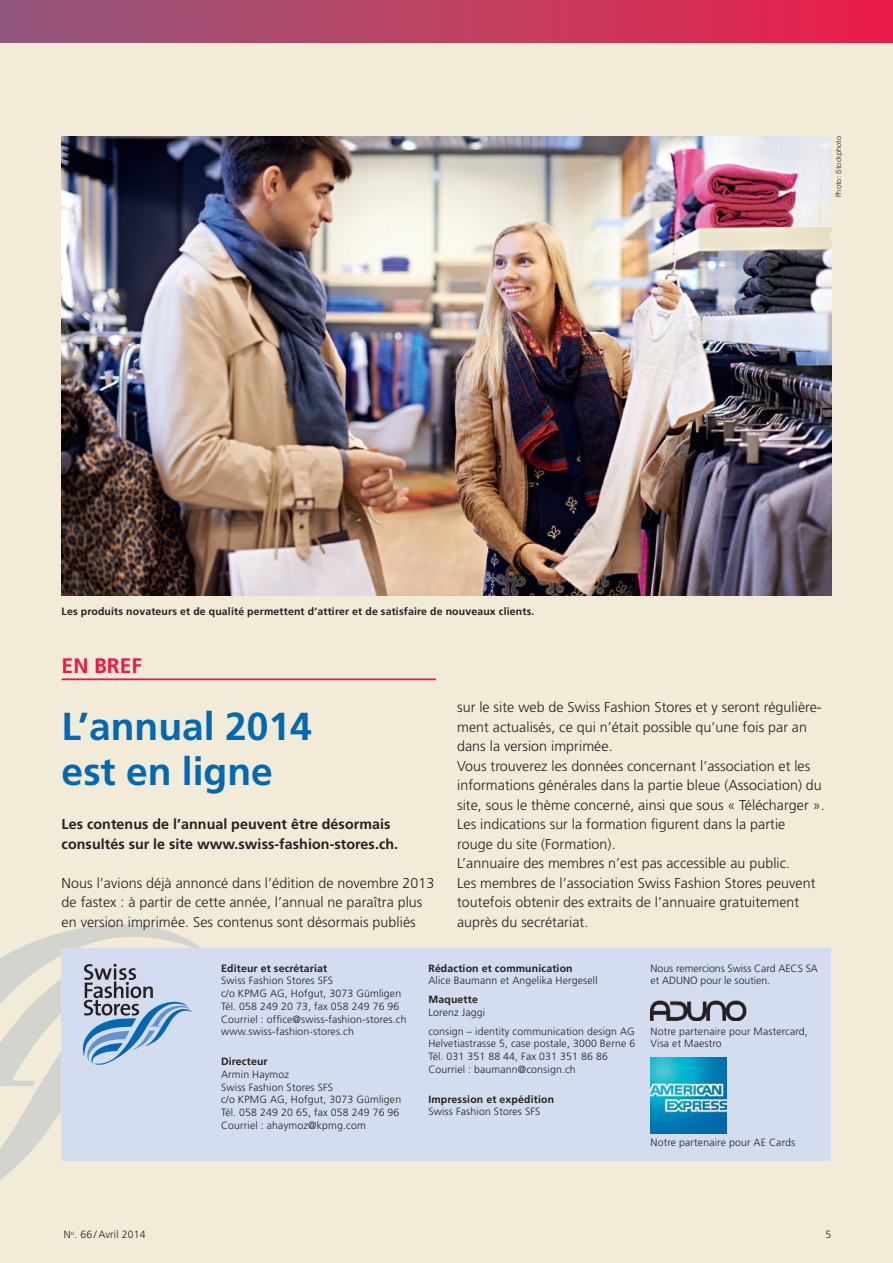
<style>
.page{position:relative;width:893px;height:1263px;background:#f1ebd8}
.page>*{position:absolute;margin:0;border:0;box-sizing:border-box;transform-origin:0 0}
.Titel{font:700 39px/45px "Frutiger LT Std";color:#0168b3}
.Fliesstext{font:700 21px "Frutiger LT Std";color:#ed1748}
.Fliesstext-2{font:300 14.25px/19.5px "Frutiger LT Std";letter-spacing:.005em;color:#231f20}
.Titel-2{font:700 14.25px/19.5px "Frutiger LT Std";letter-spacing:.005em;color:#231f20}
.Absender_Light{font:300 10.5px "Frutiger LT Std";letter-spacing:.015em;color:#231f20}
.Absender_Light-2{font:700 10.5px "Frutiger LT Std";letter-spacing:.015em;color:#231f20}
.Bildlegende{font:700 10.5px "Frutiger LT Std";letter-spacing:.015em;color:#231f20}
.Fusszeile{font:300 10.5px "Frutiger LT Std";letter-spacing:.015em;color:#231f20}
.Bildlegende-2{font:300 7.5px "Frutiger LT Std";color:#231f20}
</style>
<div class="page">
<div style="left:0;top:0;width:893px;height:43px;background:linear-gradient(to right,#915b7c,#ea2149)"></div>
<img style="left:62px;top:136px;width:769px;height:459px">
<svg style="left:26px;top:924px;width:171px;height:21px;fill:#dbdad0"></svg>
<svg style="left:0;top:1086px;width:62px;height:94px"></svg>
<div style="left:62px;top:949px;width:769px;height:212px;background:#d3ddef"></div>
<svg style="left:0;top:945px;width:223px;height:141px"></svg>
<img style="left:651px;top:1058px;width:75px;height:76px">
<svg style="left:650px;top:1006px;width:92px;height:15px"></svg>
<img style="left:651px;top:1001px;width:96px;height:19px">
<hr style="left:62px;top:678px;width:374px;height:2px;background:#ed1748">
<p class="Bildlegende-2" style="left:834px;top:197px;width:63px;rotate:-90deg">Photo: iStockphoto</p>
<p class="Bildlegende" style="left:62px;top:605px;width:474px">Les produits novateurs et de qualité permettent d’attirer et de satisfaire de nouveaux clients.</p>
<p class="Fliesstext" style="left:62px;top:654px;width:82px">EN BREF</p>
<p class="Titel" style="left:62px;top:704px;width:252px">L’annual 2014 est en ligne</p>
<p class="Titel-2" style="left:62px;top:815px;width:338px">Les contenus de l’annual peuvent être désormais consultés sur le site www.swiss-fashion-stores.ch.</p>
<p class="Fliesstext-2" style="left:62px;top:873px;width:374px">Nous l’avions déjà annoncé dans l’édition de novembre 2013 de fastex : à partir de cette année, l’annual ne paraîtra plus en version imprimée. Ses contenus sont désormais publiés</p>
<p class="Fliesstext-2" style="left:457px;top:698px;width:366px">sur le site web de Swiss Fashion Stores et y seront régulière&shy;ment actualisés, ce qui n’était possible qu’une fois par an dans la version imprimée.</p>
<p class="Fliesstext-2" style="left:457px;top:756px;width:369px">Vous trouverez les données concernant l’association et les informations générales dans la partie bleue (Association) du site, sous le thème concerné, ainsi que sous « Télécharger ».<br>Les indications sur la formation figurent dans la partie<br>rouge du site (Formation).</p>
<p class="Fliesstext-2" style="left:457px;top:854px;width:360px">L’annuaire des membres n’est pas accessible au public.<br>Les membres de l’association Swiss Fashion Stores peuvent toutefois obtenir des extraits de l’annuaire gratuitement auprès du secrétariat.</p>
<p class="Absender_Light-2" style="left:221px;top:962px;width:108px">Editeur et secrétariat</p>
<p class="Absender_Light" style="left:221px;top:975px;width:114px">Swiss Fashion Stores SFS</p>
<p class="Absender_Light" style="left:221px;top:987px;width:182px">c/o KPMG AG, Hofgut, 3073 Gümligen</p>
<p class="Absender_Light" style="left:221px;top:1000px;width:180px">Tél. 058 249 20 73, fax 058 249 76 96</p>
<p class="Absender_Light" style="left:221px;top:1013px;width:187px">Courriel : office@swiss-fashion-stores.ch</p>
<p class="Absender_Light" style="left:221px;top:1026px;width:134px">www.swiss-fashion-stores.ch</p>
<p class="Absender_Light-2" style="left:221px;top:1055px;width:48px">Directeur</p>
<p class="Absender_Light" style="left:221px;top:1068px;width:70px">Armin Haymoz</p>
<p class="Absender_Light" style="left:221px;top:1081px;width:114px">Swiss Fashion Stores SFS</p>
<p class="Absender_Light" style="left:221px;top:1094px;width:182px">c/o KPMG AG, Hofgut, 3073 Gümligen</p>
<p class="Absender_Light" style="left:221px;top:1106px;width:180px">Tél. 058 249 20 65, fax 058 249 76 96</p>
<p class="Absender_Light" style="left:221px;top:1119px;width:146px">Courriel : ahaymoz@kpmg.com</p>
<p class="Absender_Light-2" style="left:428px;top:962px;width:146px">Rédaction et communication</p>
<p class="Absender_Light" style="left:428px;top:975px;width:171px">Alice Baumann et Angelika Hergesell</p>
<p class="Absender_Light-2" style="left:428px;top:993px;width:51px">Maquette</p>
<p class="Absender_Light" style="left:428px;top:1006px;width:58px">Lorenz Jaggi</p>
<p class="Absender_Light" style="left:428px;top:1025px;width:208px">consign – identity communication design AG</p>
<p class="Absender_Light" style="left:428px;top:1038px;width:208px">Helvetiastrasse 5, case postale, 3000 Berne 6</p>
<p class="Absender_Light" style="left:428px;top:1050px;width:181px">Tél. 031 351 88 44, Fax 031 351 86 86</p>
<p class="Absender_Light" style="left:428px;top:1063px;width:149px">Courriel : baumann@consign.ch</p>
<p class="Absender_Light-2" style="left:428px;top:1093px;width:127px">Impression et expédition</p>
<p class="Absender_Light" style="left:428px;top:1106px;width:114px">Swiss Fashion Stores SFS</p>
<p class="Absender_Light" style="left:651px;top:962px;width:169px">Nous remercions Swiss Card AECS SA</p>
<p class="Absender_Light" style="left:651px;top:975px;width:121px">et ADUNO pour le soutien.</p>
<p class="Absender_Light" style="left:651px;top:1025px;width:159px">Notre partenaire pour Mastercard,</p>
<p class="Absender_Light" style="left:651px;top:1038px;width:73px">Visa et Maestro</p>
<p class="Absender_Light" style="left:651px;top:1136px;width:146px">Notre partenaire pour AE Cards</p>
<p class="Fusszeile" style="left:62px;top:1229px;width:110px">N<sup>o</sup>N. 63 /Novembre 2013</p>
<p class="Fusszeile" style="left:825px;top:1229px;width:7px">5</p>
<p class="Fusszeile" style="left:71px;top:1229px;width:76px"><sup>o</sup>. 66 /Avril 2014</p>
</div>
